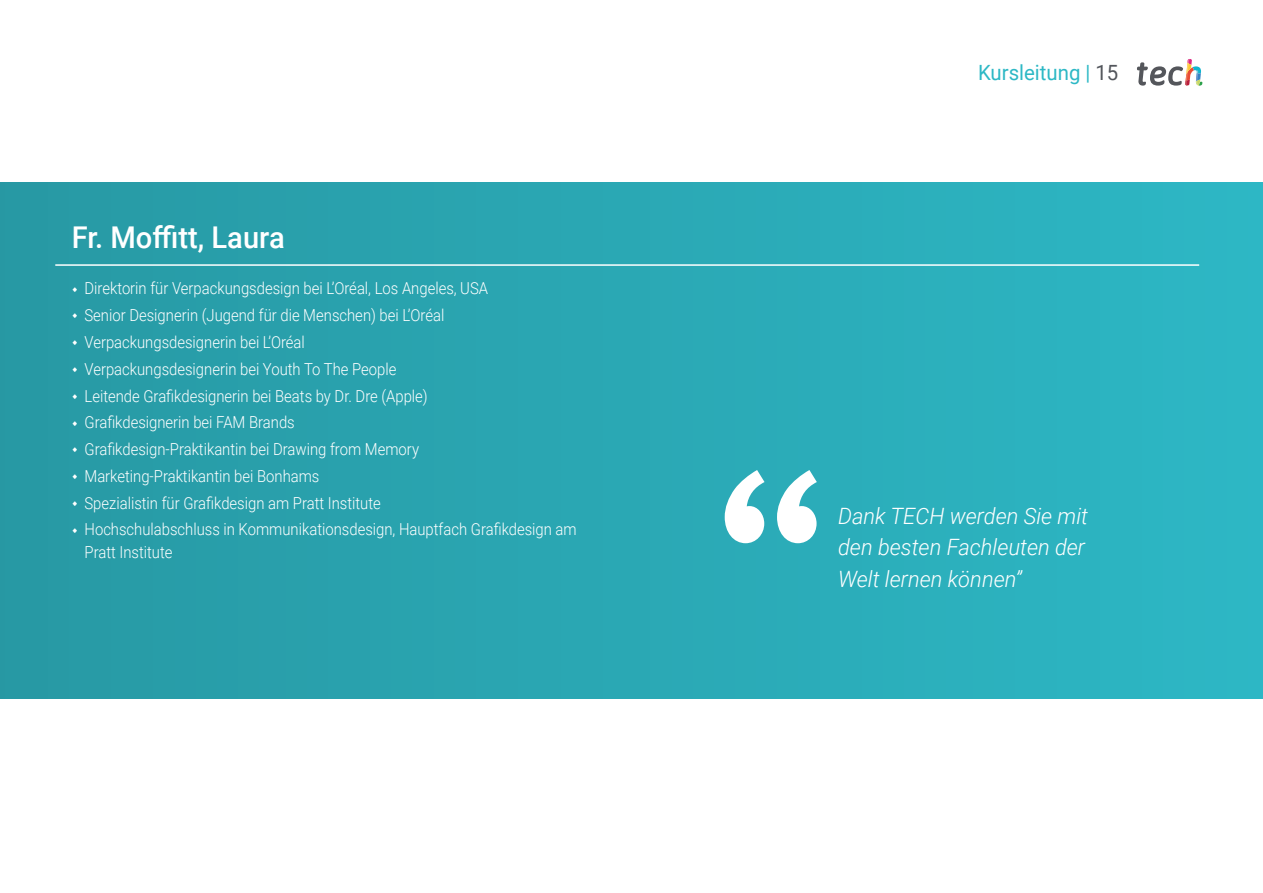
<style>
.page{position:relative;width:1263px;height:893px;background:#fff}
.page>*{position:absolute;margin:0;border:0;box-sizing:border-box;transform-origin:0 0}
.t1{font:500 30px "Roboto";color:#fff}
.t2{font:italic 300 22.5px/31.5px "Roboto";color:#fff}
.t3{font:21px "Roboto";color:#2db8c5}
.t4{font:300 16.5px/26.7px "Roboto";color:#fff;scale:.9 1}
.s1{color:#52555b}
</style>
<div class="page">
<div style="left:0;top:182px;width:1263px;height:516px;background:linear-gradient(to right,#2799a4,#2db7c5)"></div>
<hr style="left:55px;top:264px;width:1144px;height:2px;background:#fff">
<svg style="left:725px;top:470px;width:92px;height:73px"></svg>
<svg style="left:1137px;top:59px;width:65px;height:27px"></svg>
<svg style="left:73px;top:287px;width:4px;height:5px"></svg>
<svg style="left:73px;top:314px;width:4px;height:5px"></svg>
<svg style="left:73px;top:340px;width:4px;height:5px"></svg>
<svg style="left:73px;top:367px;width:4px;height:5px"></svg>
<svg style="left:73px;top:394px;width:4px;height:5px"></svg>
<svg style="left:73px;top:421px;width:4px;height:5px"></svg>
<svg style="left:73px;top:447px;width:4px;height:5px"></svg>
<svg style="left:73px;top:474px;width:4px;height:5px"></svg>
<svg style="left:73px;top:501px;width:4px;height:5px"></svg>
<svg style="left:73px;top:528px;width:4px;height:5px"></svg>
<h1 class="t1" style="left:72px;top:216px;width:214px">Fr. Moffitt, Laura</h1>
<p class="t4" style="left:85px;top:275px;width:548px">Direktorin für Verpackungsdesign bei L’Oréal, Los Angeles, USA<br>Senior Designerin (Jugend für die Menschen) bei L’Oréal Verpackungsdesignerin bei L’Oréal<br>Verpackungsdesignerin bei Youth To The People<br>Leitende Grafikdesignerin bei Beats by Dr. Dre (Apple)<br>Grafikdesignerin bei FAM Brands<br>Grafikdesign-Praktikantin bei Drawing from Memory<br>Marketing-Praktikantin bei Bonhams<br>Spezialistin für Grafikdesign am Pratt Institute<br>Hochschulabschluss in Kommunikationsdesign, Hauptfach Grafikdesign am</p>
<p class="t4" style="left:85px;top:538px;width:99px">Pratt Institute</p>
<p class="t3" style="left:978px;top:57px;width:142px">Kursleitung | <span class="s1">15</span></p>
<h2 class="t2" style="left:838px;top:499px;width:252px">Dank TECH werden Sie mit den besten Fachleuten der<br>Welt lernen können”</h2>
</div>
